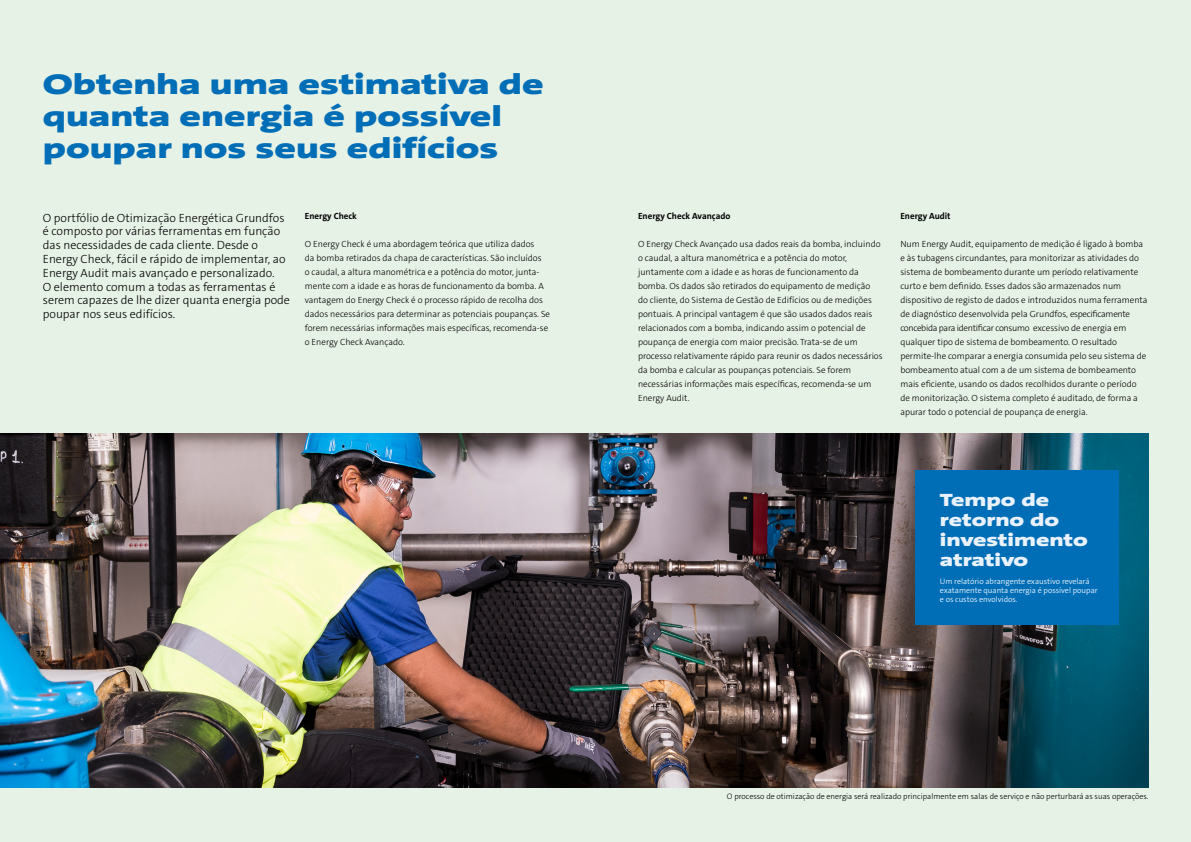
<style>
.page{position:relative;width:1191px;height:842px;background:#e7f2e6}
.page>*{position:absolute;margin:0;border:0;box-sizing:border-box;transform-origin:0 0}
.t1{font:900 29px/32px "Grundfos The Sans Extd";color:#006eb7}
.t2{font:900 18px/20px "Grundfos The Sans Extd";color:#e9f1fb}
.t3{font:300 12px/13.8px "Grundfos The Sans";color:#000}
.t4{font:300 9px/14px "Grundfos The Sans";color:#000}
.t5{font:700 9px "Grundfos The Sans";color:#000}
.t6{font:300 8px "Grundfos The Sans";color:#000}
.t7{font:300 8px/9.2px "Grundfos The Sans";color:#e9f1fb}
</style>
<div class="page">
<img style="left:0;top:433px;width:1148px;height:355px">
<div style="left:915px;top:470px;width:204px;height:154px;background:#006eb7"></div>
<h1 class="t1" style="left:43px;top:69px;width:502px">Obtenha uma estimativa de quanta energia é possível poupar nos seus edifícios</h1>
<p class="t3" style="left:43px;top:211px;width:249px">O portfólio de Otimização Energética Grundfos é composto por várias ferramentas em função das necessidades de cada cliente. Desde o Energy Check, fácil e rápido de implementar, ao Energy Audit mais avançado e personalizado.<br>O elemento comum a todas as ferramentas é serem capazes de lhe dizer quanta energia pode poupar nos seus edifícios.</p>
<p class="t5" style="left:305px;top:210px;width:54px">Energy Check</p>
<p class="t4" style="left:305px;top:237px;width:247px">O Energy Check é uma abordagem teórica que utiliza dados<br>da bomba retirados da chapa de características. São incluídos<br>o caudal, a altura manométrica e a potência do motor, junta&shy;mente com a idade e as horas de funcionamento da bomba. A vantagem do Energy Check é o processo rápido de recolha dos dados necessários para determinar as potenciais poupanças. Se forem necessárias informações mais específicas, recomenda-se o Energy Check Avançado.</p>
<p class="t5" style="left:638px;top:210px;width:94px">Energy Check Avançado</p>
<p class="t4" style="left:638px;top:237px;width:246px">O Energy Check Avançado usa dados reais da bomba, incluindo o caudal, a altura manométrica e a potência do motor, juntamente com a idade e as horas de funcionamento da bomba. Os dados são retirados do equipamento de medição<br>do cliente, do Sistema de Gestão de Edifícios ou de medições pontuais. A principal vantagem é que são usados dados reais relacionados com a bomba, indicando assim o potencial de poupança de energia com maior precisão. Trata-se de um processo relativamente rápido para reunir os dados necessários da bomba e calcular as poupanças potenciais. Se forem necessárias informações mais específicas, recomenda-se um Energy Audit.</p>
<p class="t5" style="left:900px;top:210px;width:52px">Energy Audit</p>
<p class="t4" style="left:900px;top:237px;width:249px">Num Energy Audit, equipamento de medição é ligado à bomba e às tubagens circundantes, para monitorizar as atividades do sistema de bombeamento durante um período relativamente curto e bem definido. Esses dados são armazenados num dispositivo de registo de dados e introduzidos numa ferramenta de diagnóstico desenvolvida pela Grundfos, especificamente concebida para identificar consumo excessivo de energia em qualquer tipo de sistema de bombeamento. O resultado permite-lhe comparar a energia consumida pelo seu sistema de bombeamento atual com a de um sistema de bombeamento mais eficiente, usando os dados recolhidos durante o período de monitorização. O sistema completo é auditado, de forma a apurar todo o potencial de poupança de energia.</p>
<h2 class="t2" style="left:940px;top:490px;width:149px">Tempo de retorno do investimento atrativo</h2>
<p class="t7" style="left:940px;top:577px;width:159px">Um relatório abrangente exaustivo revelará exatamente quanta energia é possível poupar e os custos envolvidos.</p>
<p class="t6" style="left:727px;top:792px;width:423px">O processo de otimização de energia será realizado principalmente em salas de serviço e não perturbará as suas operações.</p>
</div>
